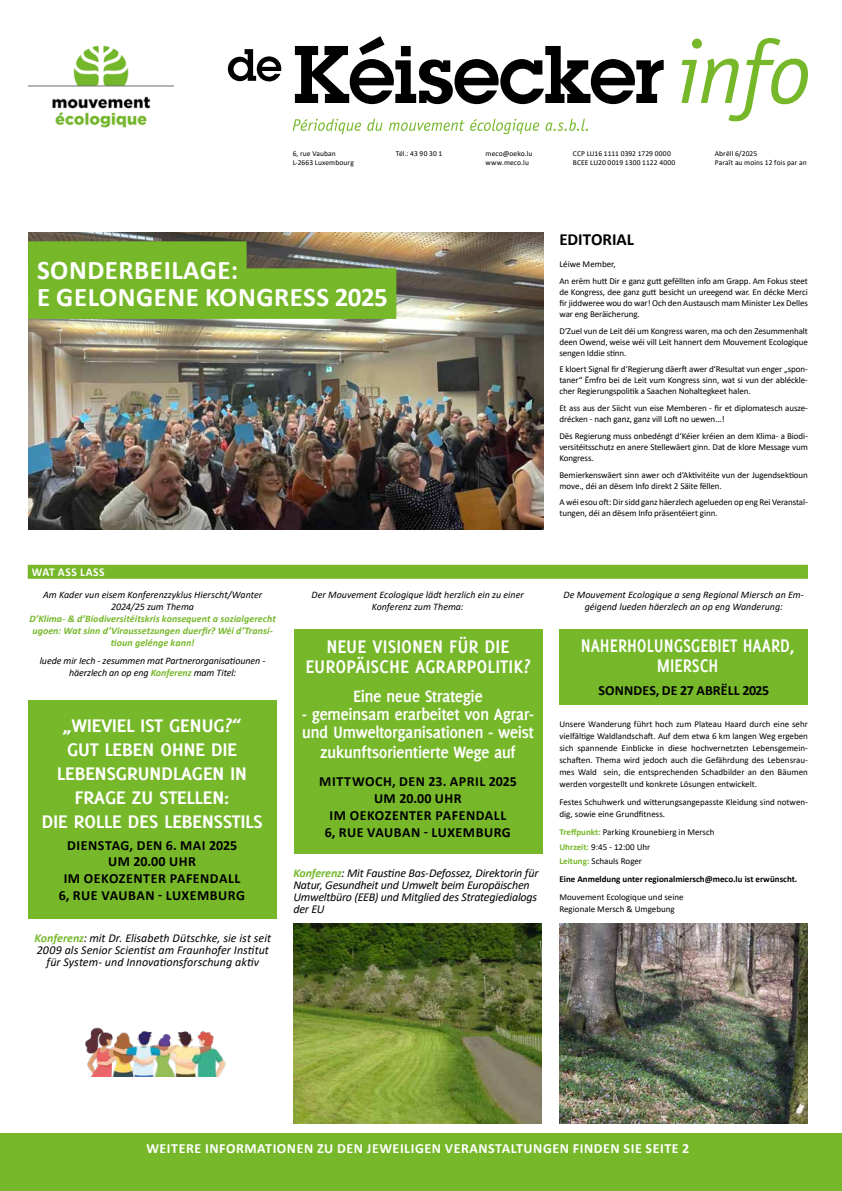
<style>
.page{position:relative;width:842px;height:1191px;background:#fff}
.page>*{position:absolute;margin:0;border:0;box-sizing:border-box;transform-origin:0 0}
.t1{font:700 27px/27px "Calibri";letter-spacing:.02em;color:#fff}
.t2{font:700 20px/24px "Delicious";letter-spacing:-.025em;color:#fff;text-align:center;scale:1.12 1}
.t3{font:700 20px/20px "Delicious";color:#fff;text-align:center}
.t4{font:700 20px/20px "Delicious";color:#fff;text-align:center;scale:.9 1}
.t5{font:700 18px/18px "Delicious";letter-spacing:-.03em;color:#fff}
.t6{font:700 17px "Calibri";letter-spacing:-.005em;color:#000}
.t7{font:700 14px/16.8px "Calibri";letter-spacing:.035em;color:#000;text-align:center}
.t8{font:700 14px "Calibri";letter-spacing:.04em;color:#fff}
.t9{font:700 14px "Calibri";letter-spacing:.005em;color:#000}
.t10{font:italic 12px/12px "Calibri";letter-spacing:-.015em;color:#000}
.t11{font:italic 12px/12px "Calibri";letter-spacing:.005em;color:#000;text-align:center}
.t12{font:700 12px "Calibri";letter-spacing:.045em;color:#fff;scale:.96 1}
.t13{font:italic 10px/12px "Calibri";letter-spacing:-.005em;color:#000;text-align:center}
.t14{font:italic 700 10px/12px "Calibri";letter-spacing:.005em;color:#76b82a;text-align:center}
.t15{font:9px/11px "Calibri";letter-spacing:-.01em;color:#000}
.t16{font:700 9px "Calibri";color:#000}
.t17{font:7.5px/9px "Calibri";letter-spacing:.015em;color:#000}
.s1{font-weight:700;color:#76b82a}
</style>
<div class="page">
<img style="left:28px;top:232px;width:516px;height:297px">
<div style="left:294px;top:629px;width:248px;height:224px;background:#76b82a"></div>
<img style="left:28px;top:45px;width:146px;height:83px">
<svg style="left:293px;top:119px;width:295px;height:15px"></svg>
<svg style="left:682px;top:38px;width:126px;height:83px"></svg>
<svg style="left:228px;top:36px;width:436px;height:68px"></svg>
<div style="left:28px;top:241px;width:219px;height:51px;background:#76b82a"></div>
<div style="left:28px;top:268px;width:368px;height:51px;background:#76b82a"></div>
<div style="left:0;top:1133px;width:842px;height:58px;background:#76b82a"></div>
<div style="left:29px;top:700px;width:248px;height:218px;background:#76b82a"></div>
<div style="left:28px;top:565px;width:780px;height:14px;background:#76b82a"></div>
<div style="left:559px;top:629px;width:249px;height:76px;background:#76b82a"></div>
<img style="left:559px;top:923px;width:248px;height:200px">
<img style="left:293px;top:923px;width:249px;height:200px">
<img style="left:85px;top:1027px;width:141px;height:49px">
<p class="t17" style="left:293px;top:149px;width:63px">6, rue Vauban<br>L-2663 Luxembourg</p>
<p class="t17" style="left:396px;top:149px;width:48px">Tél.: 43 90 30 1</p>
<p class="t17" style="left:486px;top:149px;width:48px">meco@oeko.lu www.meco.lu</p>
<p class="t17" style="left:573px;top:149px;width:104px">CCP LU16 1111 0392 1729 0000<br>BCEE LU20 0019 1300 1122 4000</p>
<p class="t17" style="left:715px;top:149px;width:94px">Abrëll 6/2025<br>Paraît au moins 12 fois par an</p>
<h1 class="t1" style="left:37px;top:256px;width:352px">SONDERBEILAGE:<br>E GELONGENE KONGRESS 2025</h1>
<h3 class="t12" style="left:32px;top:563px;width:77px">WAT ASS LASS</h3>
<p class="t13" style="left:43px;top:588px;width:221px">Am Kader vun eisem Konferenzzyklus Hierscht/Wanter<br>2024/25 zum Thema</p>
<p class="t14" style="left:29px;top:612px;width:248px">D’Klima- &amp; d’Biodiversitéitskris konsequent a sozialgerecht ugoen: Wat sinn d’Viraussetzungen duerfir? Wéi d’Transi&shy;tioun gelénge kann!</p>
<p class="t13" style="left:40px;top:654px;width:227px">luede mir Iech - zesummen mat Partnerorganisatiounen - häerzlech an op eng <span class="s1">Konferenz</span> mam Titel:</p>
<h2 class="t2" style="left:41px;top:713px;width:199px">„WIEVIEL IST GENUG?“<br>GUT LEBEN OHNE DIE<br>LEBENSGRUNDLAGEN IN<br>FRAGE ZU STELLEN:<br>DIE ROLLE DES LEBENSSTILS</h2>
<h3 class="t7" style="left:59px;top:836px;width:188px">DIENSTAG, DEN 6. MAI 2025<br>UM 20.00 UHR<br>IM OEKOZENTER PAFENDALL<br>6, RUE VAUBAN - LUXEMBURG</h3>
<h3 class="t11" style="left:35px;top:931px;width:238px"><span class="s1">Konferenz</span>: mit Dr. Elisabeth Dütschke, sie ist seit<br>2009 als Senior Scientist am Fraunhofer Institut für System- und Innovationsforschung aktiv</h3>
<p class="t13" style="left:311px;top:588px;width:214px">Der Mouvement Ecologique lädt herzlich ein zu einer<br>Konferenz zum Thema:</p>
<h2 class="t3" style="left:305px;top:636px;width:227px">NEUE VISIONEN FÜR DIE<br>EUROPÄISCHE AGRARPOLITIK?</h2>
<h3 class="t5" style="left:353px;top:687px;width:131px">Eine neue Strategie</h3>
<h3 class="t5" style="left:302px;top:705px;width:234px">- gemeinsam erarbeitet von Agrar&shy;und Umweltorganisationen - weist</h3>
<h3 class="t5" style="left:320px;top:743px;width:197px">zukunftsorientierte Wege auf</h3>
<h3 class="t7" style="left:319px;top:773px;width:199px">MITTWOCH, DEN 23. APRIL 2025<br>UM 20.00 UHR<br>IM OEKOZENTER PAFENDALL<br>6, RUE VAUBAN - LUXEMBURG</h3>
<h3 class="t10" style="left:293px;top:867px;width:247px"><span class="s1">Konferenz</span>: Mit Faustine Bas-Defossez, Direktorin für Natur, Gesundheit und Umwelt beim Europäischen Umweltbüro (EEB) und Mitglied des Strategiedialogs der EU</h3>
<h3 class="t6" style="left:559px;top:227px;width:76px">EDITORIAL</h3>
<p class="t15" style="left:559px;top:256px;width:250px;line-height:16.7px">Léiwe Member,<br>An erëm hutt Dir e ganz gutt gefëllten info am Grapp. Am Fokus steet</p>
<p class="t15" style="left:559px;top:286px;width:250px;text-align:justify">de Kongress, dee ganz gutt besicht un ureegend war. En décke Merci fir jiddweree wou do war! Och den Austausch mam Minister Lex Delles war eng Beräicherung.</p>
<p class="t15" style="left:559px;top:325px;width:250px;text-align:justify">D‘Zuel vun de Leit déi um Kongress waren, ma och den Zesummenhalt deen Owend, weise wéi vill Leit hannert dem Mouvement Ecologique sengen Iddie stinn.</p>
<p class="t15" style="left:559px;top:364px;width:250px;text-align:justify">E kloert Signal fir d‘Regierung däerft awer d‘Resultat vun enger „spon&shy;taner“ Ëmfro bei de Leit vum Kongress sinn, wat si vun der abléckle&shy;cher Regierungspolitik a Saachen Nohaltegkeet halen.</p>
<p class="t15" style="left:559px;top:402px;width:250px">Et ass aus der Siicht vun eise Memberen - fir et diplomatesch ausze&shy;drécken - nach ganz, ganz vill Loft no uewen...!</p>
<p class="t15" style="left:559px;top:430px;width:250px;text-align:justify">Dës Regierung muss onbedéngt d‘Kéier kréien an dem Klima- a Biodi&shy;versitéitsschutz en anere Stellewäert ginn. Dat de klore Message vum Kongress.</p>
<p class="t15" style="left:559px;top:469px;width:250px">Bemierkenswäert sinn awer och d‘Aktivitéite vun der Jugendsektioun move., déi an dësem Info direkt 2 Säite fëllen.</p>
<p class="t15" style="left:559px;top:496px;width:250px">A wéi esou oft: Dir sidd ganz häerzlech agelueden op eng Rei Veranstal&shy;tungen, déi an dësem Info präsentéiert ginn.</p>
<p class="t13" style="left:563px;top:588px;width:242px">De Mouvement Ecologique a seng Regional Miersch an Em&shy;géigend lueden häerzlech an op eng Wanderung:</p>
<h2 class="t4" style="left:581px;top:635px;width:239px">NAHERHOLUNGSGEBIET HAARD,<br>MIERSCH</h2>
<h3 class="t9" style="left:598px;top:680px;width:172px">SONNDES, DE 27 ABRËLL 2025</h3>
<p class="t15" style="left:559px;top:718px;width:250px;line-height:12px;text-align:justify">Unsere Wanderung führt hoch zum Plateau Haard durch eine sehr vielfältige Waldlandschaft. Auf dem etwa 6 km langen Weg ergeben sich spannende Einblicke in diese hochvernetzten Lebensgemein&shy;schaften. Thema wird jedoch auch die Gefährdung des Lebensrau&shy;mes Wald sein, die entsprechenden Schadbilder an den Bäumen werden vorgestellt und konkrete Lösungen entwickelt.</p>
<p class="t15" style="left:559px;top:795px;width:250px;line-height:12px">Festes Schuhwerk und witterungsangepasste Kleidung sind notwen&shy;dig, sowie eine Grundfitness.</p>
<p class="t15" style="left:559px;top:824px;width:157px;line-height:14.8px"><span class="s1">Treffpunkt:</span> Parking Krounebierg in Mersch<br><span class="s1">Uhrzeit:</span> 9:45 - 12:00 Uhr<br><span class="s1">Leitung:</span> Schauls Roger</p>
<p class="t16" style="left:559px;top:872px;width:239px">Eine Anmeldung unter regionalmiersch@meco.lu ist erwünscht.</p>
<p class="t15" style="left:559px;top:890px;width:126px;line-height:12px">Mouvement Ecologique und seine<br>Regionale Mersch &amp; Umgebung</p>
<h3 class="t8" style="left:146px;top:1138px;width:544px">WEITERE INFORMATIONEN ZU DEN JEWEILIGEN VERANSTALTUNGEN FINDEN SIE SEITE 2</h3>
</div>
